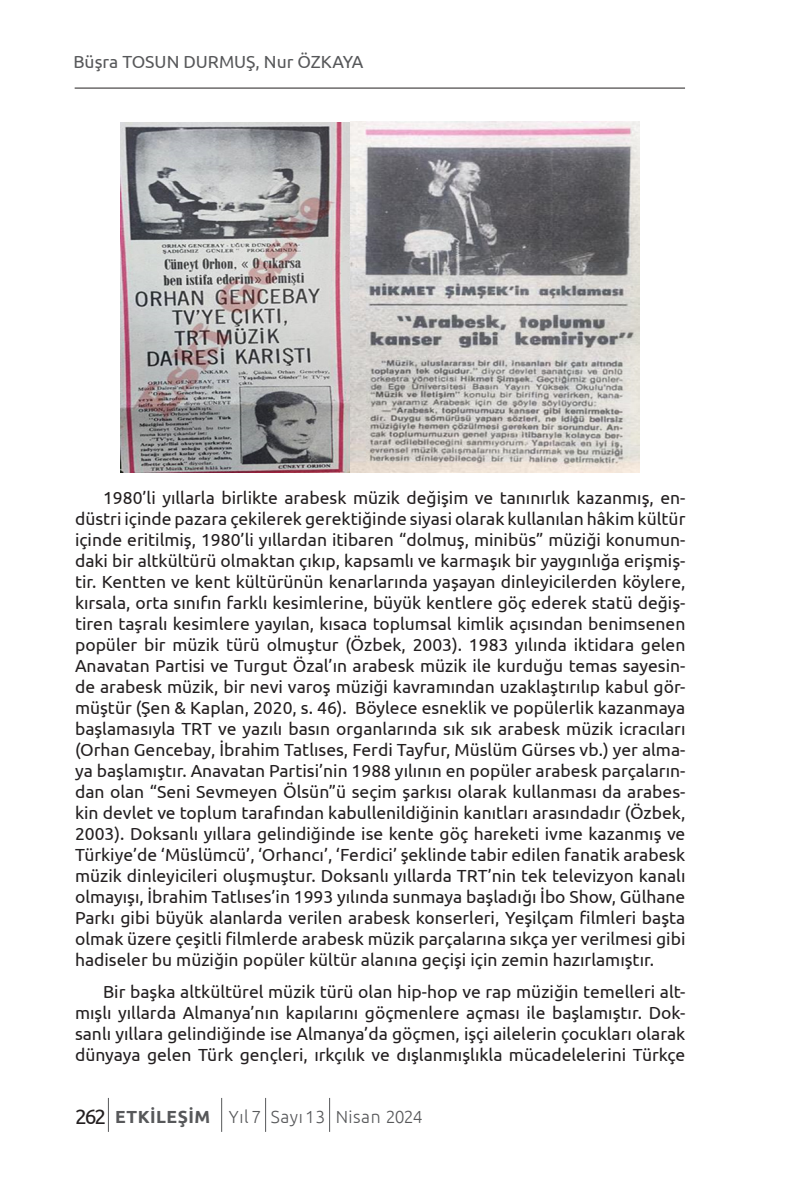
<style>
.page{position:relative;width:794px;height:1191px;background:#fff}
.page>*{position:absolute;margin:0;border:0;box-sizing:border-box;transform-origin:0 0}
.ana_metin{font:17.5px/21px "Ubuntu";color:#231f20;text-align:justify}
.t1{font:300 17.5px "Ubuntu";letter-spacing:.03em;color:#57585a}
.t2{font:17.5px "Ubuntu";color:#57585a}
.s1{font-weight:400;font-size:21px;color:#231f20}
.s2{font-weight:700}
</style>
<div class="page">
<hr style="left:75px;top:88px;width:610px;height:1px;background:#231f20">
<hr style="left:108px;top:1098px;width:1px;height:33px;background:#57585a">
<hr style="left:221px;top:1098px;width:1px;height:33px;background:#57585a">
<hr style="left:265px;top:1098px;width:1px;height:33px;background:#57585a">
<hr style="left:329px;top:1098px;width:1px;height:33px;background:#57585a">
<img style="left:121px;top:122px;width:519px;height:350px">
<p class="t2" style="left:73px;top:52px;width:291px">Büşra TOSUN DURMUŞ, Nur ÖZKAYA</p>
<p class="ana_metin" style="left:75px;top:487px;width:612px;text-indent:28px">1980’li yıllarla birlikte arabesk müzik değişim ve tanınırlık kazanmış, en&shy;düstri içinde pazara çekilerek gerektiğinde siyasi olarak kullanılan hâkim kültür içinde eritilmiş, 1980’li yıllardan itibaren “dolmuş, minibüs” müziği konumun&shy;daki bir altkültürü olmaktan çıkıp, kapsamlı ve karmaşık bir yaygınlığa erişmiş&shy;tir. Kentten ve kent kültürünün kenarlarında yaşayan dinleyicilerden köylere, kırsala, orta sınıfın farklı kesimlerine, büyük kentlere göç ederek statü değiş&shy;tiren taşralı kesimlere yayılan, kısaca toplumsal kimlik açısından benimsenen popüler bir müzik türü olmuştur (Özbek, 2003). 1983 yılında iktidara gelen Anavatan Partisi ve Turgut Özal’ın arabesk müzik ile kurduğu temas sayesin&shy;de arabesk müzik, bir nevi varoş müziği kavramından uzaklaştırılıp kabul gör&shy;müştür (Şen &amp; Kaplan, 2020, s. 46). Böylece esneklik ve popülerlik kazanmaya başlamasıyla TRT ve yazılı basın organlarında sık sık arabesk müzik icracıları (Orhan Gencebay, İbrahim Tatlıses, Ferdi Tayfur, Müslüm Gürses vb.) yer alma&shy;ya başlamıştır. Anavatan Partisi’nin 1988 yılının en popüler arabesk parçaların&shy;dan olan “Seni Sevmeyen Ölsün”ü seçim şarkısı olarak kullanması da arabes&shy;kin devlet ve toplum tarafından kabullenildiğinin kanıtları arasındadır (Özbek, 2003). Doksanlı yıllara gelindiğinde ise kente göç hareketi ivme kazanmış ve Türkiye’de ‘Müslümcü’, ‘Orhancı’, ‘Ferdici’ şeklinde tabir edilen fanatik arabesk müzik dinleyicileri oluşmuştur. Doksanlı yıllarda TRT’nin tek televizyon kanalı olmayışı, İbrahim Tatlıses’in 1993 yılında sunmaya başladığı İbo Show, Gülhane Parkı gibi büyük alanlarda verilen arabesk konserleri, Yeşilçam filmleri başta olmak üzere çeşitli filmlerde arabesk müzik parçalarına sıkça yer verilmesi gibi hadiseler bu müziğin popüler kültür alanına geçişi için zemin hazırlamıştır.</p>
<p class="ana_metin" style="left:75px;top:980px;width:612px;text-indent:28px">Bir başka altkültürel müzik türü olan hip-hop ve rap müziğin temelleri alt&shy;mışlı yıllarda Almanya’nın kapılarını göçmenlere açması ile başlamıştır. Dok&shy;sanlı yıllara gelindiğinde ise Almanya’da göçmen, işçi ailelerin çocukları olarak dünyaya gelen Türk gençleri, ırkçılık ve dışlanmışlıkla mücadelelerini Türkçe</p>
<p class="t1" style="left:75px;top:1106px;width:349px"><span class="s1">262</span> <span class="s2">ETKİLEŞİM</span> Yıl 7 Sayı13 Nisan 2024</p>
</div>
